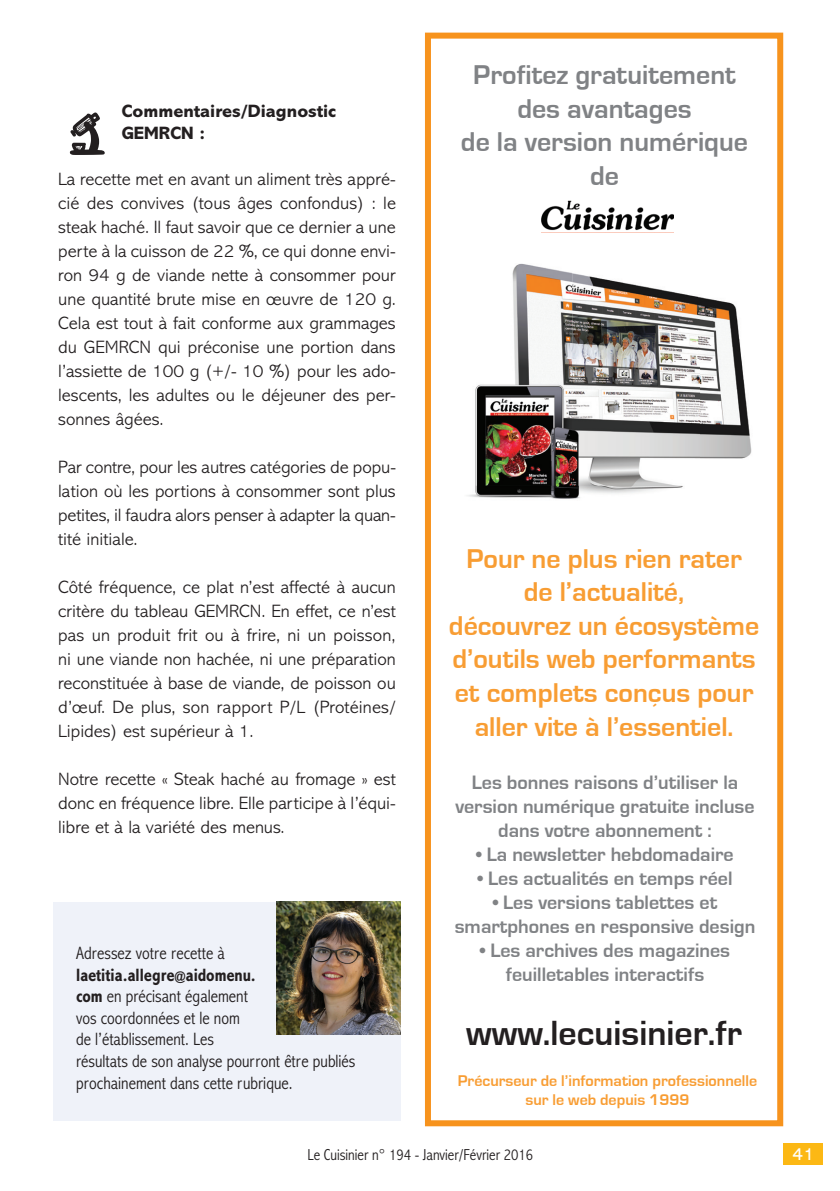
<style>
.page{position:relative;width:840px;height:1191px;background:#fff}
.page>*{position:absolute;margin:0;border:0;box-sizing:border-box;transform-origin:0 0}
.t1{font:700 36px "Eurostile";color:#231f20}
.t2{font:700 28px/33.6px "Eurostile";color:#f89d33;text-align:center}
.t3{font:700 28px/33.6px "Eurostile";color:#808285;text-align:center}
.t4{font:700 20px/24px "Eurostile";color:#808285;text-align:center}
.t5{font:300 18px/24px "Abadi MT Std";color:#231f20;text-align:justify}
.t6{font:300 condensed 18px/21.6px "Abadi MT Std";color:#231f20}
.t7{font:800 18px/21.6px "Abadi MT Std";color:#231f20}
.t8{font:18px "Abadi MT Std";color:#fff}
.t9{font:700 16px/19.2px "Eurostile";color:#f89d33;text-align:center}
.t10{font:300 condensed 16px "Abadi MT Std";color:#231f20}
.s1{font-weight:700}
.s2{font-weight:700;font-size:14px}
</style>
<div class="page">
<div style="left:53px;top:901px;width:348px;height:219px;background:#eff2f9"></div>
<img style="left:276px;top:901px;width:125px;height:133px">
<div style="left:782px;top:1143px;width:40px;height:21px;background:#fcb814"></div>
<div style="left:424px;top:33px;width:358px;height:1093px;border:6px solid #f7931d"></div>
<img style="left:541px;top:200px;width:132px;height:33px">
<img style="left:467px;top:263px;width:285px;height:236px">
<p class="t7" style="left:122px;top:101px;width:215px">Commentaires/Diagnostic<br>GEMRCN :</p>
<p class="t5" style="left:58px;top:167px;width:339px">La recette met en avant un aliment très appré&shy;cié des convives (tous âges confondus) : le steak haché. Il faut savoir que ce dernier a une perte à la cuisson de 22 %, ce qui donne envi&shy;ron 94 g de viande nette à consommer pour une quantité brute mise en œuvre de 120 g.<br>Cela est tout à fait conforme aux grammages du GEMRCN qui préconise une portion dans l’assiette de 100 g (+/- 10 %) pour les ado&shy;lescents, les adultes ou le déjeuner des per&shy;sonnes âgées.</p>
<p class="t5" style="left:58px;top:455px;width:339px">Par contre, pour les autres catégories de popu&shy;lation où les portions à consommer sont plus petites, il faudra alors penser à adapter la quan&shy;tité initiale.</p>
<p class="t5" style="left:58px;top:575px;width:339px">Côté fréquence, ce plat n’est affecté à aucun critère du tableau GEMRCN. En effet, ce n’est pas un produit frit ou à frire, ni un poisson, ni une viande non hachée, ni une préparation reconstituée à base de viande, de poisson ou d’œuf. De plus, son rapport P/L (Protéines/ Lipides) est supérieur à 1.</p>
<p class="t5" style="left:58px;top:767px;width:339px">Notre recette « Steak haché au fromage » est donc en fréquence libre. Elle participe à l’équi&shy;libre et à la variété des menus.</p>
<p class="t6" style="left:76px;top:942px;width:281px">Adressez votre recette à <span class="s1">laetitia.allegre</span><span class="s2">@</span><span class="s1">aidomenu.<br>com</span> en précisant également<br>vos coordonnées et le nom<br>de l’établissement. Les<br>résultats de son analyse pourront être publiés prochainement dans cette rubrique.</p>
<h2 class="t3" style="left:460px;top:58px;width:288px">Profitez gratuitement des avantages<br>de la version numérique de</h2>
<h2 class="t2" style="left:448px;top:542px;width:311px">Pour ne plus rien rater de l’actualité,<br>découvrez un écosystème d’outils web performants et complets conçus pour aller vite à l’essentiel.</h2>
<p class="t4" style="left:455px;top:771px;width:301px">Les bonnes raisons d’utiliser la version numérique gratuite incluse dans votre abonnement :</p>
<p class="t4" style="left:476px;top:843px;width:259px">• La newsletter hebdomadaire</p>
<p class="t4" style="left:477px;top:867px;width:256px">• Les actualités en temps réel</p>
<p class="t4" style="left:454px;top:891px;width:302px">• Les versions tablettes et smartphones en responsive design</p>
<p class="t4" style="left:479px;top:939px;width:251px">• Les archives des magazines feuilletables interactifs</p>
<h1 class="t1" style="left:466px;top:1014px;width:277px">www.lecuisinier.fr</h1>
<p class="t9" style="left:457px;top:1071px;width:301px">Précurseur de l’information professionnelle sur le web depuis 1999</p>
<p class="t10" style="left:307px;top:1145px;width:227px">Le Cuisinier n° 194 - Janvier/Février 2016</p>
<p class="t8" style="left:791px;top:1144px;width:23px">41</p>
</div>
